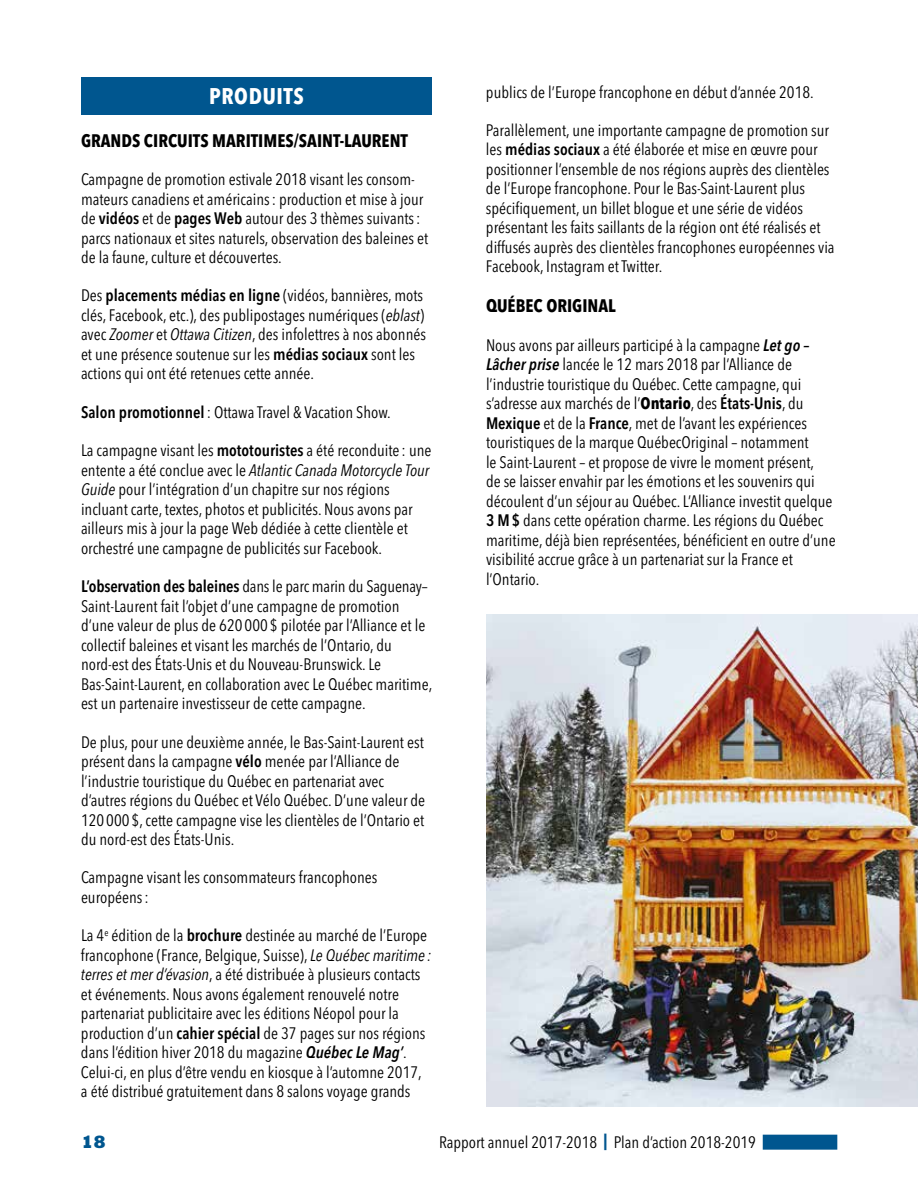
<style>
.page{position:relative;width:918px;height:1188px;background:#fff}
.page>*{position:absolute;margin:0;border:0;box-sizing:border-box;transform-origin:0 0}
.t1{font:700 22.5px "Avenir Next Condensed";letter-spacing:.03em;color:#fff}
.t2{font:700 18px "Avenir Next Condensed";color:#000}
.t3{font:800 18px "Rockwell Std";color:#00568f}
.t4{font:16.5px/19.5px "Avenir Next Condensed";color:#000}
.s1{font-weight:600}
.s2{font-style:italic}
.s3{font-weight:600;font-style:italic}
.s4{font-weight:700}
.s5{font-weight:700;color:#00568f}
</style>
<div class="page">
<div style="left:763px;top:1135px;width:74px;height:15px;background:#00568f"></div>
<div style="left:81px;top:78px;width:351px;height:37px;background:#00568f"></div>
<img style="left:486px;top:615px;width:432px;height:492px">
<h1 class="t1" style="left:209px;top:82px;width:96px">PRODUITS</h1>
<p class="t2" style="left:81px;top:129px;width:329px">GRANDS CIRCUITS MARITIMES/SAINT-LAURENT</p>
<p class="t4" style="left:81px;top:169px;width:349px">Campagne de promotion estivale 2018 visant les consom&shy;mateurs canadiens et américains: production et mise à jour de <span class="s1">vidéos</span> et de <span class="s1">pages Web</span> autour des 3 thèmes suivants: parcs nationaux et sites naturels, observation des baleines et de la faune, culture et découvertes.</p>
<p class="t4" style="left:81px;top:286px;width:347px">Des <span class="s1">placements médias en ligne</span> (vidéos, bannières, mots clés, Facebook, etc.), des publipostages numériques (<span class="s2">eblast</span>) avec <span class="s2">Zoomer</span> et <span class="s2">Ottawa Citizen</span>, des infolettres à nos abonnés et une présence soutenue sur les <span class="s1">médias sociaux</span> sont les actions qui ont été retenues cette année.</p>
<p class="t4" style="left:81px;top:402px;width:311px"><span class="s1">Salon promotionnel</span>: Ottawa Travel &amp; Vacation Show.</p>
<p class="t4" style="left:81px;top:441px;width:352px">La campagne visant les <span class="s1">mototouristes</span> a été reconduite : une entente a été conclue avec le <span class="s2">Atlantic Canada Motorcycle Tour Guide</span> pour l’intégration d’un chapitre sur nos régions incluant carte, textes, photos et publicités. Nous avons par ailleurs mis à jour la page Web dédiée à cette clientèle et orchestré une campagne de publicités sur Facebook.</p>
<p class="t4" style="left:81px;top:577px;width:353px"><span class="s1">L’observation des baleines</span> dans le parc marin du Saguenay– Saint-Laurent fait l’objet d’une campagne de promotion d’une valeur de plus de 620 000 $ pilotée par l’Alliance et le collectif baleines et visant les marchés de l’Ontario, du nord-est des États-Unis et du Nouveau-Brunswick. Le Bas-Saint-Laurent, en collaboration avec Le Québec maritime, est un partenaire investisseur de cette campagne.</p>
<p class="t4" style="left:81px;top:732px;width:346px">De plus, pour une deuxième année, le Bas-Saint-Laurent est présent dans la campagne <span class="s1">vélo</span> menée par l’Alliance de l’industrie touristique du Québec en partenariat avec d’autres régions du Québec et Vélo Québec. D’une valeur de 120 000 $, cette campagne vise les clientèles de l’Ontario et du nord-est des États-Unis.</p>
<p class="t4" style="left:81px;top:868px;width:298px">Campagne visant les consommateurs francophones européens:</p>
<p class="t4" style="left:81px;top:926px;width:352px">La 4<sup>e</sup> édition de la <span class="s1">brochure</span> destinée au marché de l’Europe francophone (France, Belgique, Suisse), <span class="s2">Le Québec maritime : terres et mer d’évasion</span>, a été distribuée à plusieurs contacts et événements. Nous avons également renouvelé notre partenariat publicitaire avec les éditions Néopol pour la production d’un <span class="s1">cahier spécial</span> de 37 pages sur nos régions dans l’édition hiver 2018 du magazine <span class="s3">Québec Le Mag’</span>.<br>Celui-ci, en plus d’être vendu en kiosque à l’automne 2017, a été distribué gratuitement dans 8 salons voyage grands</p>
<p class="t4" style="left:486px;top:82px;width:329px">publics de l’Europe francophone en début d’année 2018.</p>
<p class="t4" style="left:486px;top:120px;width:350px">Parallèlement, une importante campagne de promotion sur les <span class="s1">médias sociaux</span> a été élaborée et mise en œuvre pour positionner l’ensemble de nos régions auprès des clientèles de l’Europe francophone. Pour le Bas-Saint-Laurent plus spécifiquement, un billet blogue et une série de vidéos présentant les faits saillants de la région ont été réalisés et diffusés auprès des clientèles francophones européennes via Facebook, Instagram et Twitter.</p>
<p class="t2" style="left:486px;top:295px;width:131px">QUÉBEC ORIGINAL</p>
<p class="t4" style="left:486px;top:335px;width:351px">Nous avons par ailleurs participé à la campagne <span class="s3">Let go – Lâcher prise</span> lancée le 12 mars 2018 par l’Alliance de l’industrie touristique du Québec. Cette campagne, qui s’adresse aux marchés de l’<span class="s4">Ontario</span>, des <span class="s1">États-Unis</span>, du <span class="s1">Mexique</span> et de la <span class="s1">France</span>, met de l’avant les expériences touristiques de la marque QuébecOriginal – notamment<br>le Saint-Laurent – et propose de vivre le moment présent,<br>de se laisser envahir par les émotions et les souvenirs qui découlent d’un séjour au Québec. L’Alliance investit quelque <span class="s1">3 M$</span> dans cette opération charme. Les régions du Québec maritime, déjà bien représentées, bénéficient en outre d’une visibilité accrue grâce à un partenariat sur la France et l’Ontario.</p>
<p class="t3" style="left:81px;top:1130px;width:26px">18</p>
<p class="t4" style="left:439px;top:1132px;width:318px">Rapport annuel 2017-2018 <span class="s5">|</span> Plan d’action 2018-2019</p>
</div>
